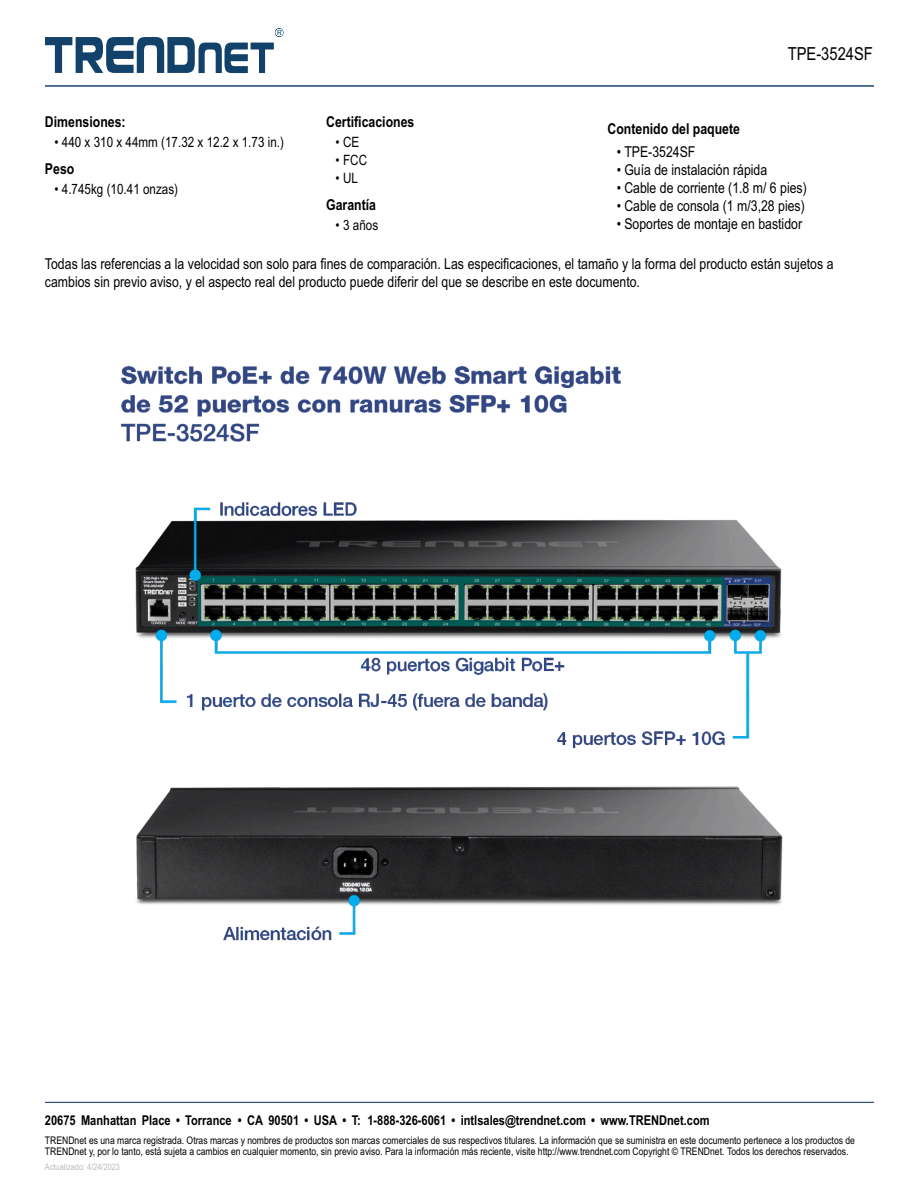
<style>
.page{position:relative;width:918px;height:1188px;background:#fff}
.page>*{position:absolute;margin:0;border:0;box-sizing:border-box;transform-origin:0 0}
.t1{font:18px "Arial Narrow";color:#000}
.t2{font:15px/18px "Arial Narrow";color:#000}
.t3{font:700 15px "Arial Narrow";color:#000}
.t4{font:14.25px "Arial Narrow";color:#000}
.t5{font:700 13.5px "Arial Narrow";color:#000}
.t6{font:10.5px/11.6px "Arial Narrow";color:#000}
.t7{font:9px "Arial Narrow";color:#bbb}
</style>
<div class="page">
<svg style="left:45px;top:28px;width:239px;height:45px"></svg>
<hr style="left:45px;top:1102px;width:829px;height:1px;background:#32537d">
<hr style="left:45px;top:85px;width:829px;height:2px;background:#32537d">
<img style="left:120px;top:366px;width:663px;height:575px">
<h1 class="t1" style="left:788px;top:47px;width:87px">TPE-3524SF</h1>
<h2 class="t3" style="left:326px;top:116px;width:90px">Certificaciones</h2>
<h3 class="t4" style="left:336px;top:137px;width:25px">• CE</h3>
<h3 class="t4" style="left:336px;top:155px;width:33px">• FCC</h3>
<h3 class="t4" style="left:336px;top:173px;width:24px">• UL</h3>
<h2 class="t3" style="left:326px;top:199px;width:51px">Garantía</h2>
<h3 class="t4" style="left:336px;top:220px;width:44px">• 3 años</h3>
<h2 class="t3" style="left:45px;top:116px;width:82px">Dimensiones:</h2>
<h3 class="t4" style="left:54px;top:137px;width:231px">• 440 x 310 x 44mm (17.32 x 12.2 x 1.73 in.)</h3>
<h2 class="t3" style="left:45px;top:163px;width:31px">Peso</h2>
<h3 class="t4" style="left:54px;top:184px;width:125px">• 4.745kg (10.41 onzas)</h3>
<h2 class="t3" style="left:608px;top:123px;width:134px">Contenido del paquete</h2>
<h2 class="t2" style="left:617px;top:144px;width:80px">• TPE-3524SF</h2>
<h2 class="t2" style="left:617px;top:162px;width:152px">• Guía de instalación rápida</h2>
<h2 class="t2" style="left:617px;top:180px;width:192px">• Cable de corriente (1.8 m/ 6 pies)</h2>
<h2 class="t2" style="left:617px;top:198px;width:190px">• Cable de consola (1 m/3,28 pies)</h2>
<h2 class="t2" style="left:617px;top:216px;width:187px">• Soportes de montaje en bastidor</h2>
<p class="t2" style="left:45px;top:256px;width:790px">Todas las referencias a la velocidad son solo para fines de comparación. Las especificaciones, el tamaño y la forma del producto están sujetos a cambios sin previo aviso, y el aspecto real del producto puede diferir del que se describe en este documento.</p>
<p class="t5" style="left:45px;top:1115px;width:666px">20675 Manhattan Place • Torrance • CA 90501 • USA • T: 1-888-326-6061 • intlsales@trendnet.com • www.TRENDnet.com</p>
<p class="t6" style="left:45px;top:1135px;width:812px">TRENDnet es una marca registrada. Otras marcas y nombres de productos son marcas comerciales de sus respectivos titulares. La información que se suministra en este documento pertenece a los productos de<br>TRENDnet y, por lo tanto, está sujeta a cambios en cualquier momento, sin previo aviso. Para la información más reciente, visite http://www.trendnet.com Copyright © TRENDnet. Todos los derechos reservados.</p>
<p class="t7" style="left:45px;top:1164px;width:77px">Actualizado: 4/24/2023</p>
</div>
